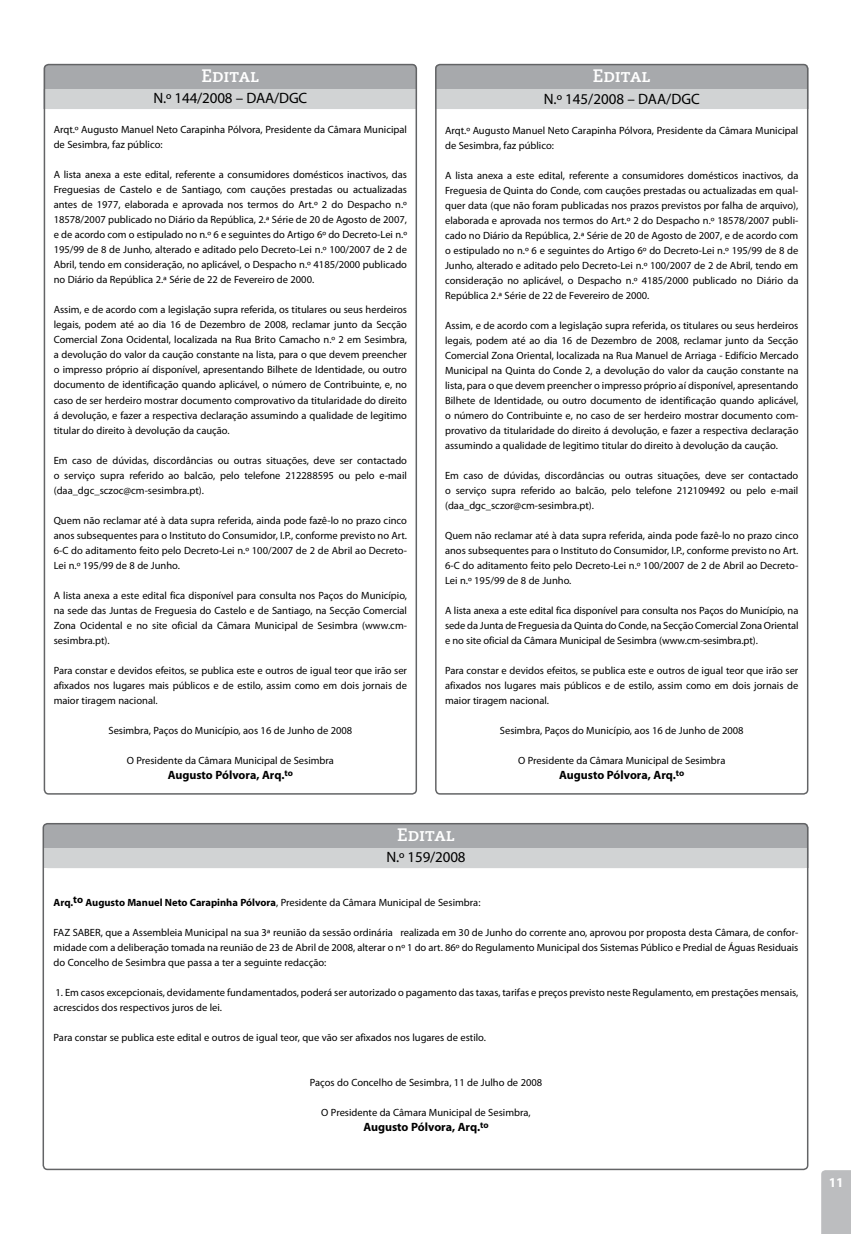
<style>
.page{position:relative;width:851px;height:1234px;background:#fff}
.page>*{position:absolute;margin:0;border:0;box-sizing:border-box;transform-origin:0 0}
.t1{font:18px "Caecilia Bold SC";color:#fff}
.t2{font:15px "Myriad Pro";letter-spacing:-.01em;color:#000}
.t3{font:700 13.5px "Myriad Pro";color:#fff}
.t4{font:700 12px "Myriad Pro";letter-spacing:-.005em;color:#000}
.t5{font:10.5px/15px "Myriad Pro";color:#000;text-align:justify}
.t6{font:700 10.5px "Myriad Pro";color:#000}
.s1{font-weight:400}
</style>
<div class="page">
<div style="left:821px;top:1170px;width:29px;height:63px;background:#bcbdbf"></div>
<div style="left:44px;top:64px;width:373px;height:45px;background:#a7a9ac;border-radius:4px"></div>
<div style="left:44px;top:89px;width:373px;height:20px;background:#d1d3d4"></div>
<div style="left:44px;top:64px;width:373px;height:730px;border:2px solid #636466;border-radius:4px"></div>
<div style="left:435px;top:64px;width:373px;height:45px;background:#a7a9ac;border-radius:4px"></div>
<div style="left:435px;top:89px;width:373px;height:20px;background:#d1d3d4"></div>
<div style="left:435px;top:64px;width:373px;height:730px;border:2px solid #636466;border-radius:4px"></div>
<div style="left:44px;top:823px;width:764px;height:44px;background:#a7a9ac;border-radius:4px"></div>
<div style="left:44px;top:848px;width:764px;height:19px;background:#d1d3d4"></div>
<div style="left:43px;top:822px;width:765px;height:347px;border:2px solid #636466;border-radius:4px"></div>
<h1 class="t1" style="left:201px;top:65px;width:59px">Edital</h1>
<h2 class="t2" style="left:153px;top:89px;width:155px">N.º 144/2008 – DAA/DGC</h2>
<p class="t5" style="left:54px;top:122px;width:355px">Arqt.º Augusto Manuel Neto Carapinha Pólvora, Presidente da Câmara Municipal de Sesimbra, faz público:</p>
<p class="t5" style="left:54px;top:167px;width:355px">A lista anexa a este edital, referente a consumidores domésticos inactivos, das Freguesias de Castelo e de Santiago, com cauções prestadas ou actualizadas antes de 1977, elaborada e aprovada nos termos do Art.º 2 do Despacho n.º 18578/2007 publicado no Diário da República, 2.ª Série de 20 de Agosto de 2007, e de acordo com o estipulado no n.º 6 e seguintes do Artigo 6º do Decreto-Lei n.º 195/99 de 8 de Junho, alterado e aditado pelo Decreto-Lei n.º 100/2007 de 2 de Abril, tendo em consideração, no aplicável, o Despacho n.º 4185/2000 publicado no Diário da República 2.ª Série de 22 de Fevereiro de 2000.</p>
<p class="t5" style="left:54px;top:302px;width:355px">Assim, e de acordo com a legislação supra referida, os titulares ou seus herdeiros legais, podem até ao dia 16 de Dezembro de 2008, reclamar junto da Secção Comercial Zona Ocidental, localizada na Rua Brito Camacho n.º 2 em Sesimbra, a devolução do valor da caução constante na lista, para o que devem preencher o impresso próprio aí disponível, apresentando Bilhete de Identidade, ou outro documento de identificação quando aplicável, o número de Contribuinte, e, no caso de ser herdeiro mostrar documento comprovativo da titularidade do direito á devolução, e fazer a respectiva declaração assumindo a qualidade de legitimo titular do direito à devolução da caução.</p>
<p class="t5" style="left:54px;top:452px;width:355px">Em caso de dúvidas, discordâncias ou outras situações, deve ser contactado o serviço supra referido ao balcão, pelo telefone 212288595 ou pelo e-mail (daa_dgc_sczoc@cm-sesimbra.pt).</p>
<p class="t5" style="left:54px;top:512px;width:355px">Quem não reclamar até à data supra referida, ainda pode fazê-lo no prazo cinco anos subsequentes para o Instituto do Consumidor, I.P., conforme previsto no Art.<br>6-C do aditamento feito pelo Decreto-Lei n.º 100/2007 de 2 de Abril ao Decreto-Lei n.º 195/99 de 8 de Junho.</p>
<p class="t5" style="left:54px;top:587px;width:355px">A lista anexa a este edital fica disponível para consulta nos Paços do Município, na sede das Juntas de Freguesia do Castelo e de Santiago, na Secção Comercial Zona Ocidental e no site oficial da Câmara Municipal de Sesimbra (www.cm&shy;sesimbra.pt).</p>
<p class="t5" style="left:54px;top:662px;width:355px">Para constar e devidos efeitos, se publica este e outros de igual teor que irão ser afixados nos lugares mais públicos e de estilo, assim como em dois jornais de maior tiragem nacional.</p>
<p class="t5" style="left:108px;top:722px;width:245px">Sesimbra, Paços do Município, aos 16 de Junho de 2008</p>
<p class="t5" style="left:127px;top:752px;width:209px">O Presidente da Câmara Municipal de Sesimbra</p>
<p class="t4" style="left:168px;top:766px;width:127px">Augusto Pólvora, Arq.<sup>to</sup></p>
<h1 class="t1" style="left:593px;top:65px;width:59px">Edital</h1>
<h2 class="t2" style="left:543px;top:90px;width:158px">N.º 145/2008 – DAA/DGC</h2>
<p class="t5" style="left:445px;top:123px;width:355px">Arqt.º Augusto Manuel Neto Carapinha Pólvora, Presidente da Câmara Municipal de Sesimbra, faz público:</p>
<p class="t5" style="left:445px;top:168px;width:355px">A lista anexa a este edital, referente a consumidores domésticos inactivos, da Freguesia de Quinta do Conde, com cauções prestadas ou actualizadas em qual&shy;quer data (que não foram publicadas nos prazos previstos por falha de arquivo), elaborada e aprovada nos termos do Art.º 2 do Despacho n.º 18578/2007 publi&shy;cado no Diário da República, 2.ª Série de 20 de Agosto de 2007, e de acordo com o estipulado no n.º 6 e seguintes do Artigo 6º do Decreto-Lei n.º 195/99 de 8 de Junho, alterado e aditado pelo Decreto-Lei n.º 100/2007 de 2 de Abril, tendo em consideração no aplicável, o Despacho n.º 4185/2000 publicado no Diário da República 2.ª Série de 22 de Fevereiro de 2000.</p>
<p class="t5" style="left:445px;top:318px;width:355px">Assim, e de acordo com a legislação supra referida, os titulares ou seus herdeiros legais, podem até ao dia 16 de Dezembro de 2008, reclamar junto da Secção Comercial Zona Oriental, localizada na Rua Manuel de Arriaga - Edifício Mercado Municipal na Quinta do Conde 2, a devolução do valor da caução constante na lista, para o que devem preencher o impresso próprio aí disponível, apresentando Bilhete de Identidade, ou outro documento de identificação quando aplicável, o número do Contribuinte e, no caso de ser herdeiro mostrar documento com&shy;provativo da titularidade do direito á devolução, e fazer a respectiva declaração assumindo a qualidade de legitimo titular do direito à devolução da caução.</p>
<p class="t5" style="left:445px;top:468px;width:355px">Em caso de dúvidas, discordâncias ou outras situações, deve ser contactado o serviço supra referido ao balcão, pelo telefone 212109492 ou pelo e-mail (daa_dgc_sczor@cm-sesimbra.pt).</p>
<p class="t5" style="left:445px;top:528px;width:355px">Quem não reclamar até à data supra referida, ainda pode fazê-lo no prazo cinco anos subsequentes para o Instituto do Consumidor, I.P., conforme previsto no Art.<br>6-C do aditamento feito pelo Decreto-Lei n.º 100/2007 de 2 de Abril ao Decreto-Lei n.º 195/99 de 8 de Junho.</p>
<p class="t5" style="left:445px;top:603px;width:355px">A lista anexa a este edital fica disponível para consulta nos Paços do Município, na sede da Junta de Freguesia da Quinta do Conde, na Secção Comercial Zona Oriental e no site oficial da Câmara Municipal de Sesimbra (www.cm-sesimbra.pt).</p>
<p class="t5" style="left:445px;top:663px;width:355px">Para constar e devidos efeitos, se publica este e outros de igual teor que irão ser afixados nos lugares mais públicos e de estilo, assim como em dois jornais de maior tiragem nacional.</p>
<p class="t5" style="left:499px;top:723px;width:245px">Sesimbra, Paços do Município, aos 16 de Junho de 2008</p>
<p class="t5" style="left:518px;top:753px;width:209px">O Presidente da Câmara Municipal de Sesimbra</p>
<p class="t4" style="left:559px;top:767px;width:127px">Augusto Pólvora, Arq.<sup>to</sup></p>
<h1 class="t1" style="left:397px;top:823px;width:59px">Edital</h1>
<h2 class="t2" style="left:386px;top:847px;width:81px">N.º 159/2008</h2>
<p class="t6" style="left:54px;top:895px;width:428px">Arq.to Augusto Manuel Neto Carapinha Pólvora<span class="s1">, Presidente da Câmara Municipal de Sesimbra:</span></p>
<p class="t5" style="left:54px;top:924px;width:746px">FAZ SABER, que a Assembleia Municipal na sua 3ª reunião da sessão ordinária realizada em 30 de Junho do corrente ano, aprovou por proposta desta Câmara, de confor&shy;midade com a deliberação tomada na reunião de 23 de Abril de 2008, alterar o nº 1 do art. 86º do Regulamento Municipal dos Sistemas Público e Predial de Águas Residuais do Concelho de Sesimbra que passa a ter a seguinte redacção:</p>
<p class="t5" style="left:54px;top:984px;width:746px">1. Em casos excepcionais, devidamente fundamentados, poderá ser autorizado o pagamento das taxas, tarifas e preços previsto neste Regulamento, em prestações mensais, acrescidos dos respectivos juros de lei.</p>
<p class="t5" style="left:54px;top:1029px;width:434px">Para constar se publica este edital e outros de igual teor, que vão ser afixados nos lugares de estilo.</p>
<p class="t5" style="left:310px;top:1074px;width:234px">Paços do Concelho de Sesimbra, 11 de Julho de 2008</p>
<p class="t5" style="left:321px;top:1104px;width:211px">O Presidente da Câmara Municipal de Sesimbra,</p>
<p class="t4" style="left:363px;top:1118px;width:127px">Augusto Pólvora, Arq.<sup>to</sup></p>
<p class="t3" style="left:828px;top:1173px;width:16px">11</p>
</div>
